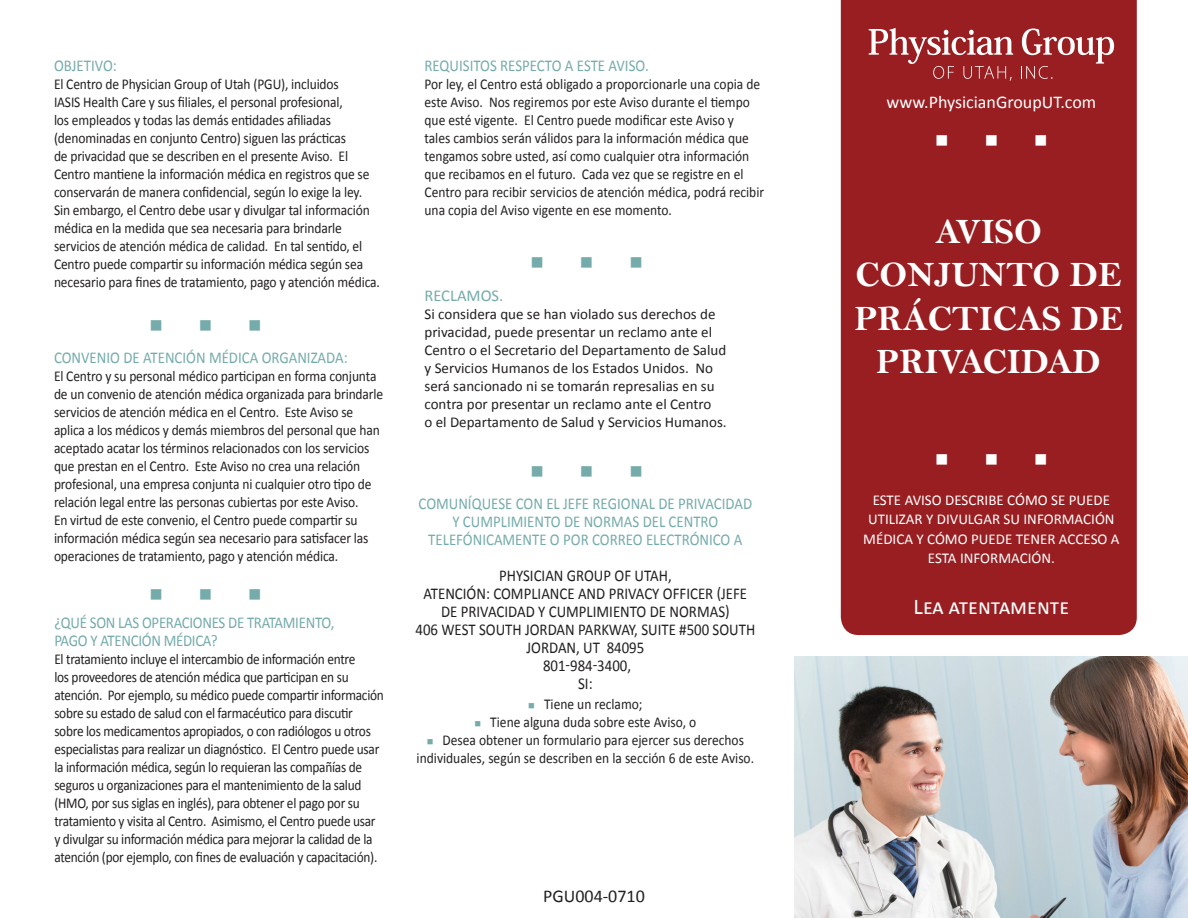
<style>
.page{position:relative;width:1188px;height:918px;background:#fff}
.page>*{position:absolute;margin:0;border:0;box-sizing:border-box;transform-origin:0 0}
.t1{font:36px/43.2px "Bell MT Bold";color:#fff;text-align:center}
.t2{font:22.5px "Calibri";color:#fff}
.t3{font:18px "Calibri";color:#fff}
.t4{font:18px "Calibri";color:#231f20}
.t5{font:18px "Wingdings";color:#75abab}
.t6{font:18px "Wingdings";color:#fff}
.t7{font:16.5px/18px "Calibri";color:#75abab;text-align:center;scale:.9 1}
.t8{font:16.5px/18px "Calibri";color:#231f20;text-align:center;scale:.9 1}
.t9{font:16.5px/18px "Calibri";letter-spacing:-.02em;color:#75abab;scale:.9 1}
.t10{font:16.5px "Calibri";color:#75abab}
.t11{font:15px/18px "Calibri";letter-spacing:-.01em;color:#231f20;scale:.9 1}
.t12{font:15px/18px "Calibri";letter-spacing:-.01em;color:#231f20;scale:.89 1}
.t13{font:15px/18px "Calibri";letter-spacing:-.01em;color:#231f20}
.t14{font:15px/19.5px "Calibri";color:#fff;text-align:center}
.s1{color:#75abab}
</style>
<div class="page">
<div style="left:841px;top:0;width:296px;height:635px;background:#981e21"></div>
<img style="left:795px;top:656px;width:393px;height:262px">
<svg style="left:869px;top:28px;width:144px;height:53px;background:#aa4649"></svg>
<svg style="left:1021px;top:28px;width:93px;height:51px;background:#aa4648"></svg>
<svg style="left:937px;top:454px;width:60px;height:11px"></svg>
<svg style="left:937px;top:135px;width:60px;height:11px"></svg>
<p class="t7" style="left:54px;top:56px;width:71px">OBJETIVO:</p>
<p class="t11" style="left:54px;top:75px;width:364px">El Centro de Physician Group of Utah (PGU), incluidos<br>IASIS Health Care y sus filiales, el personal profesional,<br>los empleados y todas las demás entidades afiliadas (denominadas en conjunto Centro) siguen las prácticas<br>de privacidad que se describen en el presente Aviso. El Centro mantiene la información médica en registros que se conservarán de manera confidencial, según lo exige la ley.<br>Sin embargo, el Centro debe usar y divulgar tal información médica en la medida que sea necesaria para brindarle servicios de atención médica de calidad. En tal sentido, el Centro puede compartir su información médica según sea necesario para fines de tratamiento, pago y atención médica.</p>
<p class="t5" style="left:248px;top:315px;width:15px">■</p>
<p class="t7" style="left:54px;top:347px;width:328px">CONVENIO DE ATENCIÓN MÉDICA ORGANIZADA:</p>
<p class="t11" style="left:54px;top:366px;width:367px">El Centro y su personal médico participan en forma conjunta de un convenio de atención médica organizada para brindarle servicios de atención médica en el Centro. Este Aviso se aplica a los médicos y demás miembros del personal que han aceptado acatar los términos relacionados con los servicios que prestan en el Centro. Este Aviso no crea una relación profesional, una empresa conjunta ni cualquier otro tipo de relación legal entre las personas cubiertas por este Aviso.<br>En virtud de este convenio, el Centro puede compartir su información médica según sea necesario para satisfacer las operaciones de tratamiento, pago y atención médica.</p>
<p class="t5" style="left:248px;top:585px;width:15px">■</p>
<p class="t9" style="left:54px;top:612px;width:313px">¿QUÉ SON LAS OPERACIONES DE TRATAMIENTO,<br>PAGO Y ATENCIÓN MÉDICA?</p>
<p class="t12" style="left:54px;top:649px;width:372px">El tratamiento incluye el intercambio de información entre<br>los proveedores de atención médica que participan en su atención. Por ejemplo, su médico puede compartir información sobre su estado de salud con el farmacéutico para discutir sobre los medicamentos apropiados, o con radiólogos u otros especialistas para realizar un diagnóstico. El Centro puede usar la información médica, según lo requieran las compañías de seguros u organizaciones para el mantenimiento de la salud (HMO, por sus siglas en inglés), para obtener el pago por su tratamiento y visita al Centro. Asimismo, el Centro puede usar y divulgar su información médica para mejorar la calidad de la atención (por ejemplo, con fines de evaluación y capacitación).</p>
<p class="t7" style="left:424px;top:56px;width:251px">REQUISITOS RESPECTO A ESTE AVISO.</p>
<p class="t11" style="left:424px;top:75px;width:379px">Por ley, el Centro está obligado a proporcionarle una copia de este Aviso. Nos regiremos por este Aviso durante el tiempo que esté vigente. El Centro puede modificar este Aviso y<br>tales cambios serán válidos para la información médica que tengamos sobre usted, así como cualquier otra información que recibamos en el futuro. Cada vez que se registre en el Centro para recibir servicios de atención médica, podrá recibir una copia del Aviso vigente en ese momento.</p>
<p class="t5" style="left:629px;top:253px;width:15px">■</p>
<p class="t10" style="left:424px;top:285px;width:80px">RECLAMOS.</p>
<p class="t13" style="left:424px;top:304px;width:304px">Si considera que se han violado sus derechos de privacidad, puede presentar un reclamo ante el Centro o el Secretario del Departamento de Salud y Servicios Humanos de los Estados Unidos. No será sancionado ni se tomarán represalias en su contra por presentar un reclamo ante el Centro<br>o el Departamento de Salud y Servicios Humanos.</p>
<p class="t5" style="left:629px;top:462px;width:15px">■</p>
<p class="t7" style="left:419px;top:494px;width:372px">COMUNÍQUESE CON EL JEFE REGIONAL DE PRIVACIDAD<br>Y CUMPLIMIENTO DE NORMAS DEL CENTRO<br>TELEFÓNICAMENTE O POR CORREO ELECTRÓNICO A</p>
<p class="t8" style="left:423px;top:566px;width:361px">PHYSICIAN GROUP OF UTAH,<br>ATENCIÓN: COMPLIANCE AND PRIVACY OFFICER (JEFE<br>DE PRIVACIDAD Y CUMPLIMIENTO DE NORMAS)</p>
<p class="t8" style="left:415px;top:620px;width:379px">406 WEST SOUTH JORDAN PARKWAY, SUITE #500 SOUTH<br>JORDAN, UT 84095</p>
<p class="t8" style="left:543px;top:656px;width:99px">801-984-3400,</p>
<p class="t8" style="left:578px;top:674px;width:18px">SI:</p>
<p class="t11" style="left:528px;top:694px;width:128px"><span class="s1">■</span> Tiene un reclamo;</p>
<p class="t11" style="left:475px;top:712px;width:248px"><span class="s1">■</span> Tiene alguna duda sobre este Aviso, o</p>
<p class="t11" style="left:417px;top:730px;width:376px;text-align:center"><span class="s1">■</span> Desea obtener un formulario para ejercer sus derechos individuales, según se describen en la sección 6 de este Aviso.</p>
<p class="t4" style="left:543px;top:885px;width:103px">PGU004-0710</p>
<p class="t3" style="left:887px;top:91px;width:211px">www.PhysicianGroupUT.com</p>
<p class="t6" style="left:1034px;top:131px;width:15px">■</p>
<p class="t1" style="left:854px;top:210px;width:270px">AVISO<br>CONJUNTO DE<br>PRÁCTICAS DE<br>PRIVACIDAD</p>
<p class="t6" style="left:1034px;top:450px;width:15px">■</p>
<p class="t14" style="left:863px;top:490px;width:258px">ESTE AVISO DESCRIBE CÓMO SE PUEDE<br>UTILIZAR Y DIVULGAR SU INFORMACIÓN<br>MÉDICA Y CÓMO PUEDE TENER ACCESO A<br>ESTA INFORMACIÓN.</p>
<p class="t2" style="left:914px;top:592px;width:157px">Lea atentamente</p>
</div>
